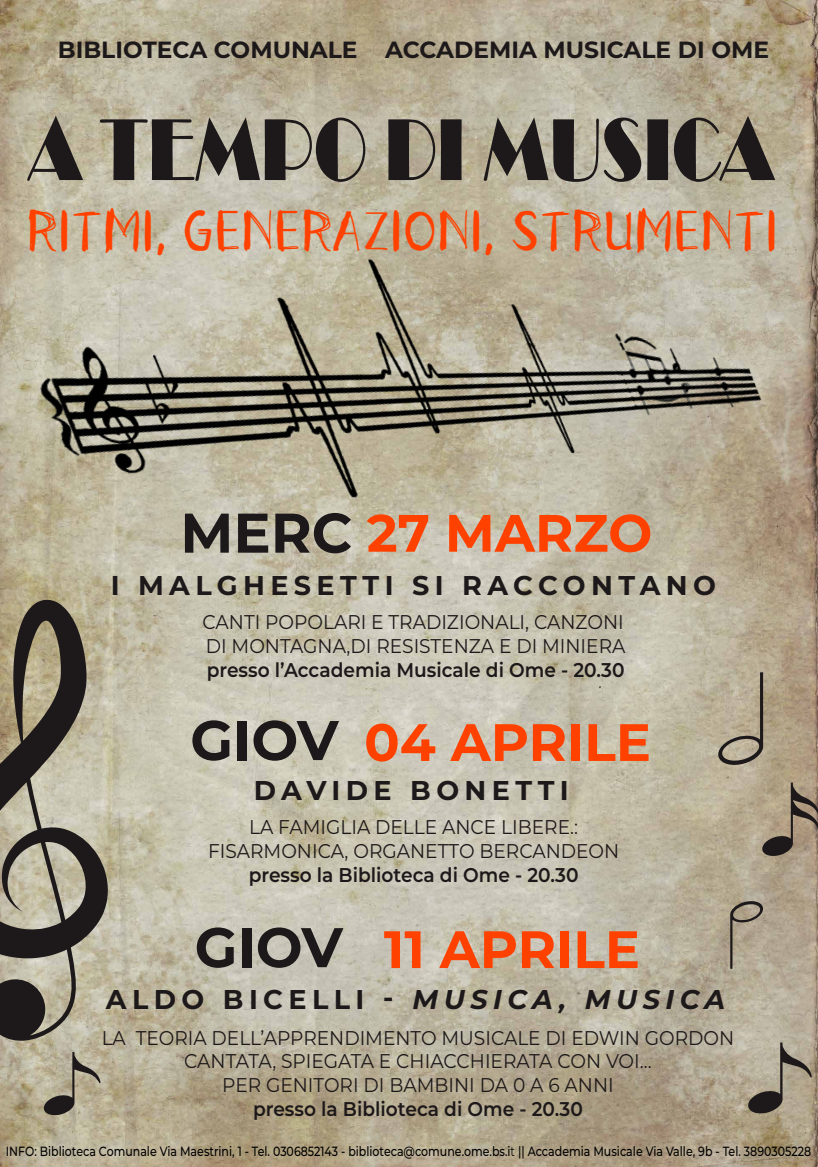
<style>
.page{position:relative;width:818px;height:1167px;background:#fff}
.page>*{position:absolute;margin:0;border:0;box-sizing:border-box;transform-origin:0 0}
.t1{font:91px "Broadway";color:#1d1819;scale:.77 1}
.t2{font:700 52.5px "Montserrat";color:#ff4100}
.t3{font:48.12px "CFI Dont Wantto Grow Up";letter-spacing:.05em;color:#ff4100}
.t4{font:700 27.12px "Montserrat";letter-spacing:.2em;color:#1d1819}
.t5{font:italic 700 27.12px "Montserrat";letter-spacing:.2em;color:#1d1819}
.t6{font:700 23.45px "Montserrat";color:#1d1819}
.t7{font:19.86px/23.8px "Montserrat";color:#1d1819;text-align:center;scale:.93 1}
.t8{font:600 19.86px "Montserrat";color:#1d1819;scale:.93 1}
.t9{font:500 13.39px "Montserrat";color:#000;scale:.83 1}
.s1{font-size:55.74px;color:#1d1819}
.s2{font-style:normal}
.s3{font-weight:400}
</style>
<div class="page">
<img style="left:0;top:0;width:817px;height:1167px">
<img style="left:0;top:81px;width:817px;height:661px">
<svg style="left:0;top:600px;width:108px;height:441px;background:#888272"></svg>
<svg style="left:43px;top:1052px;width:57px;height:64px;background:#9a937e"></svg>
<svg style="left:746px;top:1042px;width:65px;height:73px;background:#988f7e"></svg>
<svg style="left:761px;top:782px;width:56px;height:75px;background:#90816d"></svg>
<svg style="left:716px;top:672px;width:48px;height:95px;background:#a69b86"></svg>
<svg style="left:729px;top:899px;width:35px;height:69px;background:#9f9381"></svg>
<p class="t6" style="left:58px;top:32px;width:712px">BIBLIOTECA COMUNALE ACCADEMIA MUSICALE DI OME</p>
<h1 class="t1" style="left:28px;top:97px;width:971px">A TEMPO DI MUSICA</h1>
<h3 class="t3" style="left:28px;top:205px;width:750px">RITMI, GENERAZIONI, STRUMENTI</h3>
<h2 class="t2" style="left:180px;top:495px;width:473px"><span class="s1">MERC</span> 27 MARZO</h2>
<h3 class="t4" style="left:111px;top:565px;width:606px">I MALGHESETTI SI RACCONTANO</h3>
<p class="t7" style="left:202px;top:609px;width:456px;text-align:left">CANTI POPOLARI E TRADIZIONALI, CANZONI<br>DI MONTAGNA,DI RESISTENZA E DI MINIERA</p>
<p class="t8" style="left:207px;top:655px;width:450px">presso l’Accademia Musicale di Ome - 20.30</p>
<h2 class="t2" style="left:190px;top:704px;width:462px"><span class="s1">GIOV</span> 04 APRILE</h2>
<h3 class="t4" style="left:254px;top:770px;width:316px">DAVIDE BONETTI</h3>
<p class="t7" style="left:208px;top:814px;width:443px">LA FAMIGLIA DELLE ANCE LIBERE.:<br>FISARMONICA, ORGANETTO BERCANDEON</p>
<p class="t8" style="left:249px;top:860px;width:356px">presso la Biblioteca di Ome - 20.30</p>
<h2 class="t2" style="left:194px;top:911px;width:447px"><span class="s1">GIOV</span> 11 APRILE</h2>
<h3 class="t5" style="left:106px;top:980px;width:620px"><span class="s2">ALDO BICELLI -</span> MUSICA, MUSICA</h3>
<p class="t7" style="left:102px;top:1025px;width:681px">LA TEORIA DELL’APPRENDIMENTO MUSICALE DI EDWIN GORDON<br>CANTATA, SPIEGATA E CHIACCHIERATA CON VOI...<br>PER GENITORI DI BAMBINI DA 0 A 6 ANNI</p>
<p class="t8" style="left:253px;top:1095px;width:356px">presso la Biblioteca di Ome - 20.30</p>
<p class="t9" style="left:6px;top:1141px;width:971px">INFO: Biblioteca Comunale Via Maestrini, 1 - Tel. 0306852143 - biblioteca@comune.ome.bs.i<span class="s3">t</span> || Accademia Musicale Via Valle, 9b - Tel. 3890305228</p>
</div>
